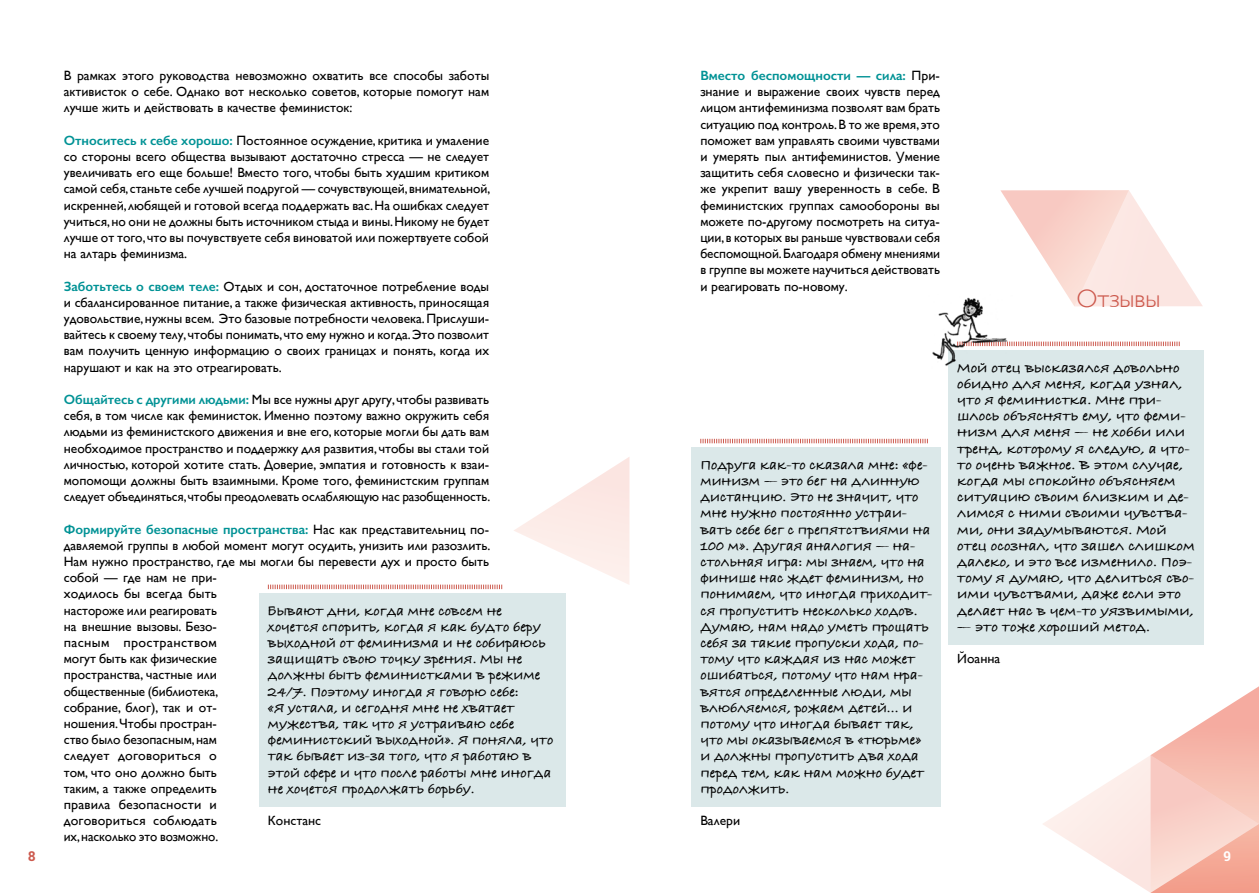
<style>
.page{position:relative;width:1259px;height:893px;background:#fff}
.page>*{position:absolute;margin:0;border:0;box-sizing:border-box;transform-origin:0 0}
.t1{font:300 25.65px "Gill Sans";color:#cc594d}
.t2{font:700 15px/16.2px "Bradley Hand ITCTT";color:#000}
.t3{font:13.5px/16.2px "Gill Sans";color:#000;text-align:justify}
.t4{font:700 13.5px "Roboto Slab";color:#cc594d}
.t5{font:700 13.5px "Roboto Slab";color:#fff}
.s1{font-weight:600;color:#009295}
</style>
<div class="page">
<svg style="left:1043px;top:686px;width:216px;height:207px"></svg>
<svg style="left:514px;top:457px;width:115px;height:127px"></svg>
<svg style="left:1000px;top:190px;width:203px;height:116px"></svg>
<div style="left:259px;top:593px;width:307px;height:214px;background:#dbe8e9"></div>
<svg style="left:268px;top:585px;width:234px;height:4px"></svg>
<div style="left:948px;top:350px;width:256px;height:295px;background:#dbe8e9"></div>
<svg style="left:1013px;top:342px;width:166px;height:4px"></svg>
<img style="left:932px;top:294px;width:81px;height:72px">
<div style="left:692px;top:448px;width:249px;height:359px;background:#dbe8e9"></div>
<svg style="left:700px;top:439px;width:228px;height:4px"></svg>
<p class="t3" style="left:64px;top:67px;width:427px">В рамках этого руководства невозможно охватить все способы заботы активисток о себе. Однако вот несколько советов, которые помогут нам лучше жить и действовать в качестве феминисток:</p>
<p class="t3" style="left:64px;top:132px;width:428px"><span class="s1">Относитесь к себе хорошо:</span> Постоянное осуждение, критика и умаление со стороны всего общества вызывают достаточно стресса — не следует увеличивать его еще больше! Вместо того, чтобы быть худшим критиком самой себя, станьте себе лучшей подругой — сочувствующей, внимательной, искренней, любящей и готовой всегда поддержать вас. На ошибках следует учиться, но они не должны быть источником стыда и вины. Никому не будет лучше от того, что вы почувствуете себя виноватой или пожертвуете собой на алтарь феминизма.</p>
<p class="t3" style="left:64px;top:278px;width:427px"><span class="s1">Заботьтесь о своем теле:</span> Отдых и сон, достаточное потребление воды и сбалансированное питание, а также физическая активность, приносящая удовольствие, нужны всем. Это базовые потребности человека. Прислуши&shy;вайтесь к своему телу, чтобы понимать, что ему нужно и когда. Это позволит вам получить ценную информацию о своих границах и понять, когда их нарушают и как на это отреагировать.</p>
<p class="t3" style="left:64px;top:391px;width:428px"><span class="s1">Общайтесь с другими людьми:</span> Мы все нужны друг другу, чтобы развивать себя, в том числе как феминисток. Именно поэтому важно окружить себя людьми из феминистского движения и вне его, которые могли бы дать вам необходимое пространство и поддержку для развития, чтобы вы стали той личностью, которой хотите стать. Доверие, эмпатия и готовность к взаи&shy;мопомощи должны быть взаимными. Кроме того, феминистским группам следует объединяться, чтобы преодолевать ослабляющую нас разобщенность.</p>
<p class="t3" style="left:64px;top:521px;width:428px;text-align:left"><span class="s1">Формируйте безопасные пространства:</span> Нас как представительниц по&shy;давляемой группы в любой момент могут осудить, унизить или разозлить.<br>Нам нужно пространство, где мы могли бы перевести дух и просто быть собой — где нам не при-<br>ходилось бы всегда быть<br>настороже или реагировать<br>на внешние вызовы. Безо-<br>пасным пространством<br>могут быть как физические<br>пространства, частные или<br>общественные (библиотека,<br>собрание, блог), так и от-<br>ношения. Чтобы простран-<br>ство было безопасным, нам<br>следует договориться о<br>том, что оно должно быть<br>таким, а также определить<br>правила безопасности и<br>договориться соблюдать<br>их, насколько это возможно.</p>
<p class="t2" style="left:268px;top:602px;width:287px">Бывают дни, когда мне совсем не хочется спорить, когда я как будто беру выходной от феминизма и не собираюсь защищать свою точку зрения. Мы не должны быть феминистками в режиме 24/7. Поэтому иногда я говорю себе:<br>«Я устала, и сегодня мне не хватает мужества, так что я устраиваю себе феминистский выходной». Я поняла, что так бывает из-за того, что я работаю в этой сфере и что после работы мне иногда не хочется продолжать борьбу.</p>
<p class="t3" style="left:268px;top:812px;width:55px">Констанс</p>
<p class="t3" style="left:700px;top:67px;width:241px"><span class="s1">Вместо беспомощности — сила:</span> При&shy;знание и выражение своих чувств перед лицом антифеминизма позволят вам брать ситуацию под контроль. В то же время, это поможет вам управлять своими чувствами и умерять пыл антифеминистов. Умение защитить себя словесно и физически так&shy;же укрепит вашу уверенность в себе. В феминистских группах самообороны вы можете по-другому посмотреть на ситуа&shy;ции, в которых вы раньше чувствовали себя беспомощной. Благодаря обмену мнениями в группе вы можете научиться действовать и реагировать по-новому.</p>
<h1 class="t1" style="left:1076px;top:278px;width:86px">Отзывы</h1>
<p class="t2" style="left:700px;top:456px;width:234px">Подруга как-то сказала мне: «фе&shy;минизм — это бег на длинную дистанцию. Это не значит, что мне нужно постоянно устраи&shy;вать себе бег с препятствиями на<br>100 м». Другая аналогия — на&shy;стольная игра: мы знаем, что на финише нас ждет феминизм, но понимаем, что иногда приходит&shy;ся пропустить несколько ходов.<br>Думаю, нам надо уметь прощать себя за такие пропуски хода, по&shy;тому что каждая из нас может ошибаться, потому что нам нра&shy;вятся определенные люди, мы влюбляемся, рожаем детей... и потому что иногда бывает так, что мы оказываемся в «тюрьме» и должны пропустить два хода перед тем, как нам можно будет продолжить.</p>
<p class="t3" style="left:700px;top:812px;width:41px">Валери</p>
<p class="t2" style="left:957px;top:359px;width:239px">Мой отец высказался довольно обидно для меня, когда узнал, что я феминистка. Мне при&shy;шлось объяснять ему, что феми&shy;низм для меня — не хобби или тренд, которому я следую, а что&shy;то очень важное. В этом случае, когда мы спокойно объясняем ситуацию своим близким и де&shy;лимся с ними своими чувства&shy;ми, они задумываются. Мой отец осознал, что зашел слишком далеко, и это все изменило. Поэ&shy;тому я думаю, что делиться сво&shy;ими чувствами, даже если это делает нас в чем-то уязвимыми,</p>
<p class="t2" style="left:957px;top:618px;width:194px">— это тоже хороший метод.</p>
<p class="t3" style="left:957px;top:650px;width:44px">Йоанна</p>
<p class="t4" style="left:28px;top:847px;width:9px">8</p>
<p class="t5" style="left:1223px;top:847px;width:9px">9</p>
</div>
